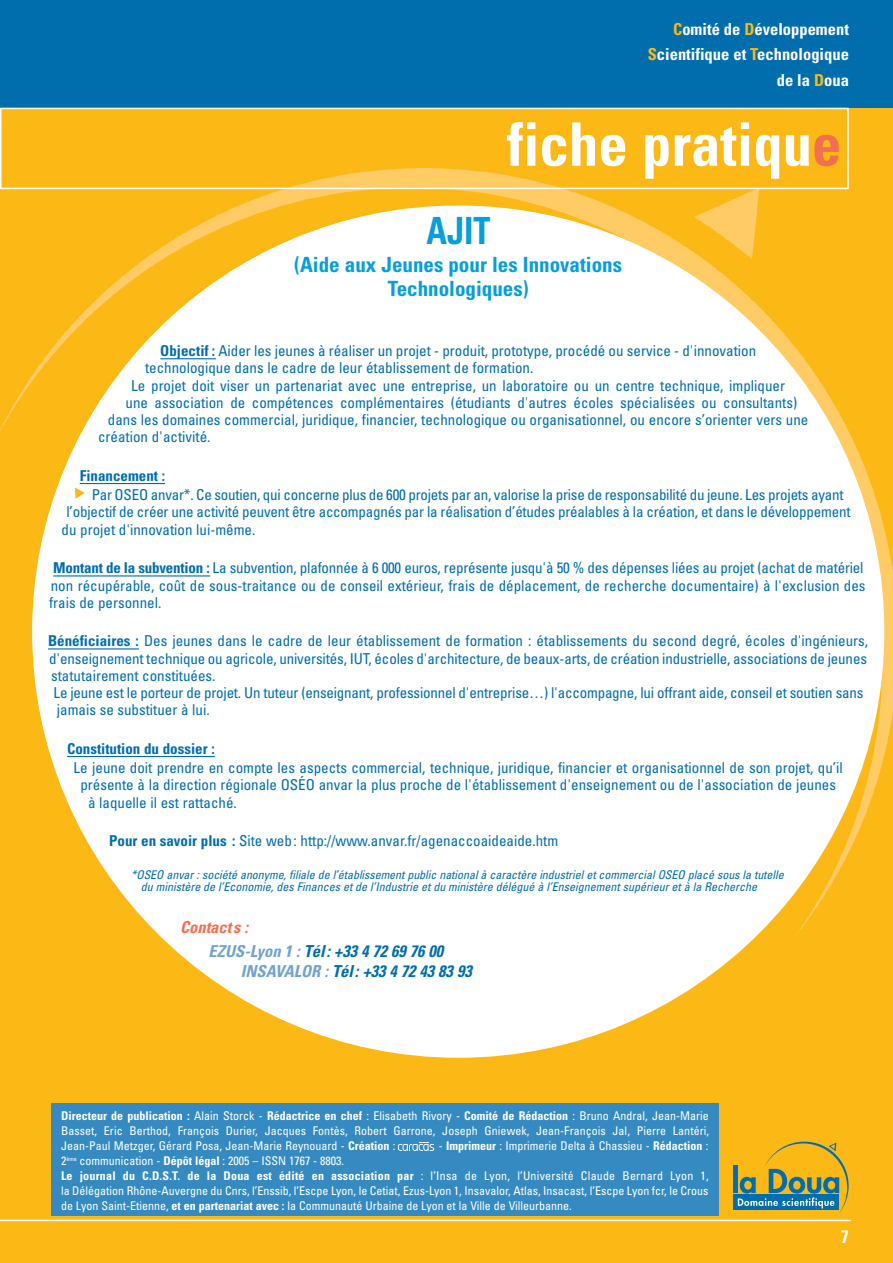
<style>
.page{position:relative;width:893px;height:1263px;background:#006dad}
.page>*{position:absolute;margin:0;border:0;box-sizing:border-box;transform-origin:0 0}
.t1{font:700 condensed 60px "Univers";color:#fff}
.t2{font:700 condensed 37.5px "Univers";color:#069edb;scale:.9 1}
.t3{font:700 condensed 21px/24px "Univers";color:#069edb;text-align:center}
.t4{font:700 condensed 18px "Univers";color:#fff}
.t5{font:italic 700 condensed 16.5px/24.3px "Univers";color:#006dad}
.t6{font:700 condensed 16.5px/25.5px "Univers";color:#fff;text-align:right}
.t7{font:condensed 15px/17.2px "Univers";color:#006dad}
.t8{font:700 condensed 15px "Univers";color:#006dad}
.t9{font:condensed 12px/15px "Univers";color:#fff;text-align:justify}
.t10{font:italic condensed 12px/12px "Univers";letter-spacing:-.005em;color:#006dad}
.s1{color:#fcb814}
.s2{color:#f36f51}
.s3{font-weight:700}
.s4{color:#72a3cf}
</style>
<div class="page">
<div style="left:0;top:108px;width:893px;height:1155px;background:#fcb814"></div>
<img style="left:1px;top:168px;width:892px;height:771px">
<div style="left:32px;top:205px;width:852px;height:853px;background:#fff;border-radius:50%"></div>
<hr style="left:0;top:1220px;width:850px;height:1px;background:#fff">
<div style="left:0;top:108px;width:849px;height:81px;border:2px solid #fff"></div>
<div style="left:733px;top:1166px;width:5px;height:27px;background:#006dad"></div>
<div style="left:733px;top:1194px;width:106px;height:16px;background:#006dad"></div>
<svg style="left:738px;top:1141px;width:111px;height:72px"></svg>
<hr style="left:0;top:108px;width:1px;height:1155px;background:#fee1c8">
<hr style="left:160px;top:358px;width:56px;height:1px;background:#006dad">
<hr style="left:80px;top:483px;width:85px;height:1px;background:#006dad">
<hr style="left:53px;top:575px;width:157px;height:1px;background:#006dad">
<hr style="left:48px;top:648px;width:91px;height:1px;background:#006dad">
<hr style="left:67px;top:756px;width:148px;height:1px;background:#006dad">
<svg style="left:75px;top:488px;width:10px;height:11px"></svg>
<div style="left:51px;top:1103px;width:668px;height:113px;background:#358bc1"></div>
<svg style="left:398px;top:1142px;width:36px;height:9px"></svg>
<p class="t6" style="left:648px;top:17px;width:203px"><span class="s1">C</span>omité de <span class="s1">D</span>éveloppement<br><span class="s1">S</span>cientifique et <span class="s1">T</span>echnologique de la <span class="s1">D</span>oua</p>
<h1 class="t1" style="left:507px;top:122px;width:336px">fiche pratiqu<span class="s2">e</span></h1>
<h2 class="t2" style="left:427px;top:217px;width:72px">AJIT</h2>
<h3 class="t3" style="left:294px;top:255px;width:329px">(Aide aux Jeunes pour les Innovations<br>Technologiques)</h3>
<p class="t7" style="left:160px;top:343px;width:597px"><span class="s3">Objectif :</span> Aider les jeunes à réaliser un projet - produit, prototype, procédé ou service - d'innovation</p>
<p class="t7" style="left:145px;top:361px;width:390px">technologique dans le cadre de leur établissement de formation.</p>
<p class="t7" style="left:131px;top:378px;width:655px">Le projet doit viser un partenariat avec une entreprise, un laboratoire ou un centre technique, impliquer</p>
<p class="t7" style="left:126px;top:395px;width:673px">une association de compétences complémentaires (étudiants d'autres écoles spécialisées ou consultants)</p>
<p class="t7" style="left:108px;top:412px;width:702px">dans les domaines commercial, juridique, financier, technologique ou organisationnel, ou encore s’orienter vers une</p>
<p class="t7" style="left:98px;top:430px;width:114px">création d'activité.</p>
<p class="t8" style="left:80px;top:470px;width:87px">Financement :</p>
<p class="t7" style="left:92px;top:487px;width:753px">Par OSEO anvar*. Ce soutien, qui concerne plus de 600 projets par an, valorise la prise de responsabilité du jeune. Les projets ayant</p>
<p class="t7" style="left:66px;top:505px;width:786px">l’objectif de créer une activité peuvent être accompagnés par la réalisation d’études préalables à la création, et dans le développement</p>
<p class="t7" style="left:62px;top:522px;width:195px">du projet d'innovation lui-même.</p>
<p class="t7" style="left:49px;top:560px;width:818px"><span class="s3">Montant de la subvention :</span> La subvention, plafonnée à 6 000 euros, représente jusqu'à 50 % des dépenses liées au projet (achat de matériel non récupérable, coût de sous-traitance ou de conseil extérieur, frais de déplacement, de recherche documentaire) à l'exclusion des frais de personnel.</p>
<p class="t7" style="left:48px;top:633px;width:822px"><span class="s3">Bénéficiaires :</span> Des jeunes dans le cadre de leur établissement de formation : établissements du second degré, écoles d'ingénieurs,</p>
<p class="t7" style="left:49px;top:651px;width:819px">d'enseignement technique ou agricole, universités, IUT, écoles d'architecture, de beaux-arts, de création industrielle, associations de jeunes</p>
<p class="t7" style="left:51px;top:668px;width:166px">statutairement constituées.</p>
<p class="t7" style="left:54px;top:685px;width:811px">Le jeune est le porteur de projet. Un tuteur (enseignant, professionnel d'entreprise…) l'accompagne, lui offrant aide, conseil et soutien sans</p>
<p class="t7" style="left:57px;top:702px;width:154px">jamais se substituer à lui.</p>
<p class="t8" style="left:67px;top:743px;width:149px">Constitution du dossier :</p>
<p class="t7" style="left:74px;top:760px;width:771px">Le jeune doit prendre en compte les aspects commercial, technique, juridique, financier et organisationnel de son projet, qu’il</p>
<p class="t7" style="left:80px;top:778px;width:757px">présente à la direction régionale OSÉO anvar la plus proche de l'établissement d'enseignement ou de l'association de jeunes</p>
<p class="t7" style="left:88px;top:795px;width:150px">à laquelle il est rattaché.</p>
<p class="t7" style="left:109px;top:833px;width:450px"><span class="s3">Pour en savoir plus :</span> Site web : http://www.anvar.fr/agenaccoaideaide.htm</p>
<p class="t10" style="left:141px;top:870px;width:644px;text-indent:-10px">*OSEO anvar : société anonyme, filiale de l’établissement public national à caractère industriel et commercial OSEO placé sous la tutelle du ministère de l’Economie, des Finances et de l’Industrie et du ministère délégué à l’Enseignement supérieur et à la Recherche</p>
<p class="t5" style="left:209px;top:916px;width:236px;text-indent:-29px"><span class="s2">Contacts :<br></span><span class="s4">EZUS-Lyon 1 :</span> Tél: +33 4 72 69 76 00</p>
<p class="t5" style="left:241px;top:960px;width:232px"><span class="s4">INSAVALOR :</span> Tél : +33 4 72 43 83 93</p>
<p class="t9" style="left:61px;top:1109px;width:650px"><span class="s3">Directeur de publication :</span> Alain Storck - <span class="s3">Rédactrice en chef</span> : Elisabeth Rivory - <span class="s3">Comité de Rédaction</span> : Bruno Andral, Jean-Marie Basset, Eric Berthod, François Durier, Jacques Fontès, Robert Garrone, Joseph Gniewek, Jean-François Jal, Pierre Lantéri, Jean-Paul Metzger, Gérard Posa, Jean-Marie Reynouard - <span class="s3">Création</span> :</p>
<p class="t9" style="left:439px;top:1139px;width:271px">- <span class="s3">Imprimeur</span> : Imprimerie Delta à Chassieu - <span class="s3">Rédaction</span> :</p>
<p class="t9" style="left:61px;top:1154px;width:649px;text-align:left">2<sup>ème</sup> communication - <span class="s3">Dépôt légal</span> : 2005 – ISSN 1767 - 8803.<br><span class="s3">Le journal du C.D.S.T. de la Doua est édité en association par</span> : l’Insa de Lyon, l’Université Claude Bernard Lyon 1, la Délégation Rhône-Auvergne du Cnrs, l’Enssib, l’Escpe Lyon, le Cetiat, Ezus-Lyon 1, Insavalor, Atlas, Insacast, l’Escpe Lyon fcr, le Crous de Lyon Saint-Etienne, <span class="s3">et en partenariat avec :</span> la Communauté Urbaine de Lyon et la Ville de Villeurbanne.</p>
<p class="t4" style="left:841px;top:1229px;width:9px">7</p>
</div>
